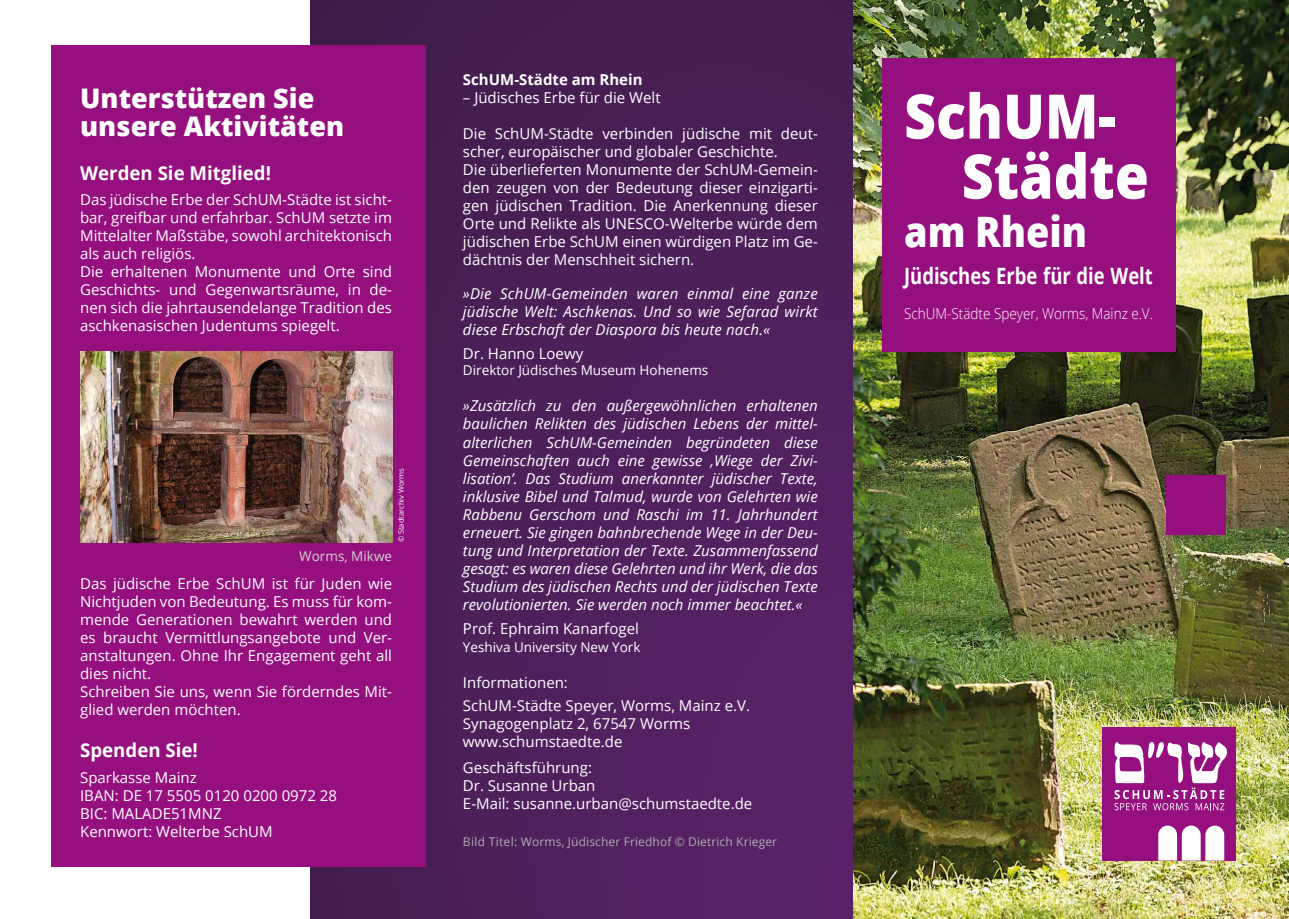
<style>
.page{position:relative;width:1289px;height:919px;background:#fff}
.page>*{position:absolute;margin:0;border:0;box-sizing:border-box;transform-origin:0 0}
.t1{font:800 61.5px/60px "Open Sans";color:#fff;scale:.9 1}
.t2{font:800 42px "Open Sans";color:#fff;scale:.9 1}
.t3{font:800 27px/28.5px "Open Sans";color:#fff}
.t4{font:700 22.5px "Open Sans";color:#fff;scale:.82 1}
.t5{font:700 19.05px "Open Sans";color:#fff}
.t6{font:15px/18px "Open Sans";color:#fff}
.t7{font:italic 15px/18px "Open Sans";letter-spacing:.005em;color:#fff;text-align:justify}
.t8{font:300 15px "Open Sans";color:#fff;scale:.9 1}
.t9{font:700 15px "Open Sans";color:#fff}
.t10{font:13.5px "Open Sans";color:#fff}
.t11{font:13.5px "Open Sans";color:#d0d1d2}
.t12{font:12px "Open Sans";letter-spacing:.01em;color:#adaeb0}
.t13{font:7.5px "Open Sans";color:#fff}
</style>
<div class="page">
<img style="left:853px;top:0;width:435px;height:918px">
<div style="left:1166px;top:475px;width:59px;height:60px;background:#950f7e"></div>
<div style="left:881px;top:58px;width:294px;height:294px;background:#950f7e"></div>
<div style="left:1102px;top:727px;width:133px;height:133px;background:#950f7e"></div>
<svg style="left:1158px;top:825px;width:66px;height:35px"></svg>
<svg style="left:1114px;top:741px;width:112px;height:69px"></svg>
<div style="left:310px;top:0;width:543px;height:918px;background:#4d205a"></div>
<div style="left:51px;top:46px;width:374px;height:820px;background:#950f7e"></div>
<img style="left:80px;top:351px;width:312px;height:191px">
<h3 class="t3" style="left:80px;top:82px;width:265px">Unterstützen Sie unsere Aktivitäten</h3>
<p class="t5" style="left:80px;top:159px;width:192px">Werden Sie Mitglied!</p>
<p class="t6" style="left:80px;top:190px;width:313px">Das jüdische Erbe der SchUM-Städte ist sicht&shy;bar, greifbar und erfahrbar. SchUM setzte im Mittelalter Maßstäbe, sowohl architektonisch als auch religiös.<br>Die erhaltenen Monumente und Orte sind Geschichts- und Gegenwartsräume, in de&shy;nen sich die jahrtausendelange Tradition des aschkenasischen Judentums spiegelt.</p>
<p class="t13" style="left:396px;top:542px;width:76px;rotate:-90deg">© Stadtarchiv Worms</p>
<p class="t11" style="left:299px;top:546px;width:94px">Worms, Mikwe</p>
<p class="t6" style="left:80px;top:574px;width:313px">Das jüdische Erbe SchUM ist für Juden wie Nichtjuden von Bedeutung. Es muss für kom&shy;mende Generationen bewahrt werden und es braucht Vermittlungsangebote und Ver&shy;anstaltungen. Ohne Ihr Engagement geht all dies nicht.<br>Schreiben Sie uns, wenn Sie förderndes Mit&shy;glied werden möchten.</p>
<p class="t5" style="left:80px;top:737px;width:119px">Spenden Sie!</p>
<p class="t6" style="left:80px;top:767px;width:258px">Sparkasse Mainz<br>IBAN: DE 17 5505 0120 0200 0972 28<br>BIC: MALADE51MNZ<br>Kennwort: Welterbe SchUM</p>
<p class="t9" style="left:463px;top:69px;width:181px">SchUM-Städte am Rhein</p>
<p class="t6" style="left:463px;top:88px;width:199px">– Jüdisches Erbe für die Welt</p>
<p class="t6" style="left:463px;top:124px;width:356px">Die SchUM-Städte verbinden jüdische mit deut&shy;scher, europäischer und globaler Geschichte.<br>Die überlieferten Monumente der SchUM-Gemein&shy;den zeugen von der Bedeutung dieser einzigarti&shy;gen jüdischen Tradition. Die Anerkennung dieser Orte und Relikte als UNESCO-Welterbe würde dem jüdischen Erbe SchUM einen würdigen Platz im Ge&shy;dächtnis der Menschheit sichern.</p>
<p class="t7" style="left:463px;top:284px;width:356px">»Die SchUM-Gemeinden waren einmal eine ganze jüdische Welt: Aschkenas. Und so wie Sefarad wirkt diese Erbschaft der Diaspora bis heute nach.«</p>
<p class="t6" style="left:463px;top:344px;width:122px">Dr. Hanno Loewy</p>
<p class="t10" style="left:463px;top:361px;width:247px">Direktor Jüdisches Museum Hohenems</p>
<p class="t7" style="left:463px;top:396px;width:356px">»Zusätzlich zu den außergewöhnlichen erhaltenen baulichen Relikten des jüdischen Lebens der mittel&shy;alterlichen SchUM-Gemeinden begründeten diese Gemeinschaften auch eine gewisse ‚Wiege der Zivi&shy;lisation’. Das Studium anerkannter jüdischer Texte, inklusive Bibel und Talmud, wurde von Gelehrten wie Rabbenu Gerschom und Raschi im 11. Jahrhundert erneuert. Sie gingen bahnbrechende Wege in der Deu&shy;tung und Interpretation der Texte. Zusammenfassend gesagt: es waren diese Gelehrten und ihr Werk, die das Studium des jüdischen Rechts und der jüdischen Texte revolutionierten. Sie werden noch immer beachtet.«</p>
<p class="t6" style="left:463px;top:618px;width:177px">Prof. Ephraim Kanarfogel</p>
<p class="t10" style="left:463px;top:637px;width:179px">Yeshiva University New York</p>
<p class="t6" style="left:463px;top:670px;width:288px;line-height:23.4px">Informationen:<br>SchUM-Städte Speyer, Worms, Mainz e.V.</p>
<p class="t6" style="left:463px;top:714px;width:229px">Synagogenplatz 2, 67547 Worms www.schumstaedte.de</p>
<p class="t6" style="left:463px;top:757px;width:291px">Geschäftsführung:<br>Dr. Susanne Urban<br>E-Mail: susanne.urban@schumstaedte.de</p>
<p class="t12" style="left:463px;top:833px;width:316px">Bild Titel: Worms, Jüdischer Friedhof © Dietrich Krieger</p>
<h1 class="t1" style="left:961px;top:83px;width:209px;text-indent:-58px">SchUM-<br>Städte</h1>
<h2 class="t2" style="left:904px;top:199px;width:205px">am Rhein</h2>
<h3 class="t4" style="left:904px;top:260px;width:305px">Jüdisches Erbe für die Welt</h3>
<p class="t8" style="left:904px;top:303px;width:278px">SchUM-Städte Speyer, Worms, Mainz e.V.</p>
</div>
